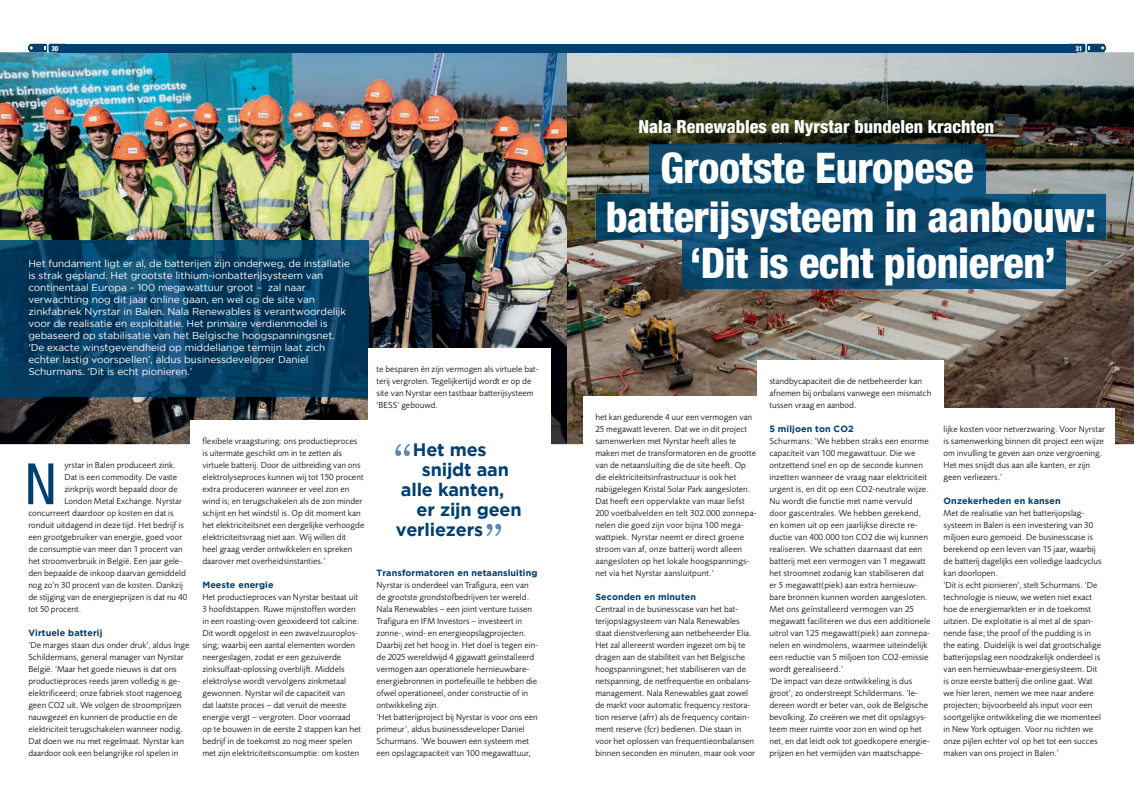
<style>
.page{position:relative;width:1134px;height:794px;background:#fff}
.page>*{position:absolute;margin:0;border:0;box-sizing:border-box;transform-origin:0 0}
.t1{font:condensed 57px "Helvetica Neue LT Std";color:#004071}
.t2{font:50px "Gandhi Serif";color:#6386ae}
.t3{font:800 condensed 42.3px "Helvetica Neue LT Std";letter-spacing:-.01em;color:#fff}
.t4{font:700 18px "Gotham";letter-spacing:-.01em;color:#004071}
.t5{font:800 condensed 18px "Helvetica Neue LT Std";color:#fff}
.t6{font:10px/12px "Gotham";letter-spacing:-.01em;color:#fff}
.t7{font:9px/12px "Foundry Sans";color:#231f20}
.t8{font:700 9px "Gotham";letter-spacing:.01em;color:#004071}
.t9{font:800 condensed 7px "Helvetica Neue LT Std";color:#fff}
</style>
<div class="page">
<img style="left:0;top:52px;width:1134px;height:392px">
<div style="left:583px;top:396px;width:180px;height:218px;background:#fff"></div>
<div style="left:757px;top:360px;width:186px;height:312px;background:#fff"></div>
<div style="left:935px;top:408px;width:179px;height:276px;background:#fff"></div>
<div style="left:1087px;top:44px;width:18px;height:8px;background:#004071;border-radius:2px"></div>
<svg style="left:1101px;top:46px;width:5px;height:3px"></svg>
<div style="left:1067px;top:44px;width:18px;height:8px;background:#004071;border-radius:2px"></div>
<div style="left:567px;top:44px;width:509px;height:8px;background:#004071"></div>
<img style="left:0;top:240px;width:368px;height:156px">
<div style="left:190px;top:420px;width:187px;height:256px;background:#fff"></div>
<div style="left:368px;top:348px;width:183px;height:330px;background:#fff"></div>
<img style="left:649px;top:145px;width:336px;height:49px">
<img style="left:596px;top:194px;width:510px;height:46px">
<img style="left:682px;top:240px;width:384px;height:49px">
<div style="left:29px;top:44px;width:18px;height:8px;background:#004071;border-radius:2px"></div>
<svg style="left:28px;top:46px;width:5px;height:3px"></svg>
<div style="left:49px;top:44px;width:18px;height:8px;background:#004071;border-radius:2px"></div>
<div style="left:58px;top:44px;width:509px;height:8px;background:#004071"></div>
<p class="t9" style="left:51px;top:44px;width:9px">30</p>
<p class="t9" style="left:1075px;top:44px;width:9px">31</p>
<p class="t6" style="left:28px;top:257px;width:323px">Het fundament ligt er al, de batterijen zijn onderweg, de installatie is strak gepland. Het grootste lithium-ionbatterijsysteem van continentaal Europa – 100 megawattuur groot – zal naar verwachting nog dit jaar online gaan, en wel op de site van zinkfabriek Nyrstar in Balen. Nala Renewables is verantwoordelijk voor de realisatie en exploitatie. Het primaire verdienmodel is gebaseerd op stabilisatie van het Belgische hoogspanningsnet. ‘De exacte winstgevendheid op middellange termijn laat zich echter lastig voorspellen’, aldus businessdeveloper Daniel Schurmans. ‘Dit is echt pionieren.’</p>
<p class="t7" style="left:64px;top:459px;width:113px">yrstar in Balen produceert zink.</p>
<p class="t7" style="left:64px;top:471px;width:114px">Dat is een commodity. De vaste</p>
<p class="t7" style="left:64px;top:483px;width:115px">zinkprijs wordt bepaald door de</p>
<p class="t7" style="left:64px;top:495px;width:119px">London Metal Exchange. Nyrstar</p>
<p class="t7" style="left:28px;top:507px;width:147px">concurreert daardoor op kosten en dat is</p>
<p class="t7" style="left:28px;top:519px;width:157px">ronduit uitdagend in deze tijd. Het bedrijf is</p>
<p class="t7" style="left:28px;top:531px;width:155px">een grootgebruiker van energie, goed voor</p>
<p class="t7" style="left:28px;top:543px;width:156px">de consumptie van meer dan 1 procent van</p>
<p class="t7" style="left:28px;top:555px;width:155px">het stroomverbruik in België. Een jaar gele-</p>
<p class="t7" style="left:28px;top:567px;width:159px">den bepaalde de inkoop daarvan gemiddeld</p>
<p class="t7" style="left:28px;top:579px;width:156px">nog zo’n 30 procent van de kosten. Dankzij</p>
<p class="t7" style="left:28px;top:591px;width:160px">de stijging van de energieprijzen is dat nu 40</p>
<p class="t7" style="left:28px;top:603px;width:55px">tot 50 procent.</p>
<p class="t8" style="left:28px;top:628px;width:76px">Virtuele batterij</p>
<p class="t7" style="left:28px;top:639px;width:163px">‘De marges staan dus onder druk’, aldus Inge Schildermans, general manager van Nyrstar België. ‘Maar het goede nieuws is dat ons productieproces reeds jaren volledig is ge&shy;elektrificeerd; onze fabriek stoot nagenoeg geen CO2 uit. We volgen de stroomprijzen nauwgezet en kunnen de productie en de elektriciteit terugschakelen wanneer nodig.<br>Dat doen we nu met regelmaat. Nyrstar kan daardoor ook een belangrijke rol spelen in</p>
<h1 class="t1" style="left:25px;top:451px;width:33px">N</h1>
<p class="t7" style="left:202px;top:435px;width:163px">flexibele vraagsturing: ons productieproces is uitermate geschikt om in te zetten als virtuele batterij. Door de uitbreiding van ons elektrolyseproces kunnen wij tot 150 procent extra produceren wanneer er veel zon en wind is; en terugschakelen als de zon minder schijnt en het windstil is. Op dit moment kan het elektriciteitsnet een dergelijke verhoogde elektriciteitsvraag niet aan. Wij willen dit<br>heel graag verder ontwikkelen en spreken daarover met overheidsinstanties.’</p>
<p class="t8" style="left:202px;top:580px;width:73px">Meeste energie</p>
<p class="t7" style="left:202px;top:591px;width:160px">Het productieproces van Nyrstar bestaat uit 3 hoofdstappen. Ruwe mijnstoffen worden in een roasting-oven geoxideerd tot calcine.<br>Dit wordt opgelost in een zwavelzuuroplos&shy;sing; waarbij een aantal elementen worden neergeslagen, zodat er een gezuiverde zinksulfaat-oplossing overblijft. Middels elektrolyse wordt vervolgens zinkmetaal gewonnen. Nyrstar wil de capaciteit van<br>dat laatste proces – dat veruit de meeste energie vergt – vergroten. Door voorraad op te bouwen in de eerste 2 stappen kan het bedrijf in de toekomst zo nog meer spelen met zijn elektriciteitsconsumptie: om kosten</p>
<p class="t7" style="left:377px;top:363px;width:163px">te besparen én zijn vermogen als virtuele bat&shy;terij vergroten. Tegelijkertijd wordt er op de site van Nyrstar een tastbaar batterijsysteem ‘BESS’ gebouwd.</p>
<h2 class="t2" style="left:392px;top:433px;width:23px">“</h2>
<h3 class="t4" style="left:413px;top:439px;width:75px">Het mes</h3>
<h3 class="t4" style="left:422px;top:459px;width:89px">snijdt aan</h3>
<h3 class="t4" style="left:401px;top:479px;width:105px">alle kanten,</h3>
<h3 class="t4" style="left:417px;top:499px;width:107px">er zijn geen</h3>
<h3 class="t4" style="left:396px;top:519px;width:89px">verliezers</h3>
<h2 class="t2" style="left:483px;top:513px;width:23px">”</h2>
<p class="t8" style="left:377px;top:568px;width:162px">Transformatoren en netaansluiting</p>
<p class="t7" style="left:377px;top:579px;width:163px">Nyrstar is onderdeel van Trafigura, een van de grootste grondstofbedrijven ter wereld.<br>Nala Renewables – een joint venture tussen Trafigura en IFM Investors – investeert in zonne-, wind- en energieopslagprojecten.<br>Daarbij zet het hoog in. Het doel is tegen ein&shy;de 2025 wereldwijd 4 gigawatt geïnstalleerd vermogen aan operationele hernieuwbare&shy;energiebronnen in portefeuille te hebben die ofwel operationeel, onder constructie of in ontwikkeling zijn.<br>‘Het batterijproject bij Nyrstar is voor ons een primeur’, aldus businessdeveloper Daniel Schurmans. ‘We bouwen een systeem met een opslagcapaciteit van 100 megawattuur,</p>
<h3 class="t5" style="left:638px;top:115px;width:357px">Nala Renewables en Nyrstar bundelen krachten</h3>
<h3 class="t3" style="left:660px;top:142px;width:315px">Grootste Europese</h3>
<h3 class="t3" style="left:606px;top:191px;width:492px">batterijsysteem in aanbouw:</h3>
<h3 class="t3" style="left:690px;top:237px;width:367px">‘Dit is echt pionieren’</h3>
<p class="t7" style="left:595px;top:411px;width:163px">het kan gedurende 4 uur een vermogen van 25 megawatt leveren. Dat we in dit project samenwerken met Nyrstar heeft alles te maken met de transformatoren en de grootte van de netaansluiting die de site heeft. Op die elektriciteitsinfrastructuur is ook het nabijgelegen Kristal Solar Park aangesloten.<br>Dat heeft een oppervlakte van maar liefst 200 voetbalvelden en telt 302.000 zonnepa&shy;nelen die goed zijn voor bijna 100 mega&shy;wattpiek. Nyrstar neemt er direct groene stroom van af, onze batterij wordt alleen aangesloten op het lokale hoogspannings&shy;net via het Nyrstar aansluitpunt.’</p>
<p class="t8" style="left:595px;top:592px;width:102px">Seconden en minuten</p>
<p class="t7" style="left:595px;top:603px;width:161px">Centraal in de businesscase van het bat&shy;terijopslagsysteem van Nala Renewables staat dienstverlening aan netbeheerder Elia.<br>Het zal allereerst worden ingezet om bij te dragen aan de stabiliteit van het Belgische hoogspanningsnet; het stabiliseren van de netspanning, de netfrequentie en onbalans&shy;management. Nala Renewables gaat zowel de markt voor automatic frequency restora&shy;tion reserve (afrr) als de frequency contain&shy;ment reserve (fcr) bedienen. Die staan in voor het oplossen van frequentieonbalansen binnen seconden en minuten, maar ook voor</p>
<p class="t7" style="left:769px;top:375px;width:163px">standbycapaciteit die de netbeheerder kan afnemen bij onbalans vanwege een mismatch tussen vraag en aanbod.</p>
<p class="t8" style="left:769px;top:423px;width:86px">5 miljoen ton CO2</p>
<p class="t7" style="left:769px;top:435px;width:162px">Schurmans: ‘We hebben straks een enorme capaciteit van 100 megawattuur. Die we ontzettend snel en op de seconde kunnen inzetten wanneer de vraag naar elektriciteit urgent is, en dit op een CO2-neutrale wijze.<br>Nu wordt die functie met name vervuld door gascentrales. We hebben gerekend, en komen uit op een jaarlijkse directe re&shy;ductie van 400.000 ton CO2 die wij kunnen realiseren. We schatten daarnaast dat een batterij met een vermogen van 1 megawatt het stroomnet zodanig kan stabiliseren dat er 5 megawatt(piek) aan extra hernieuw&shy;bare bronnen kunnen worden aangesloten.<br>Met ons geïnstalleerd vermogen van 25 megawatt faciliteren we dus een additionele uitrol van 125 megawatt(piek) aan zonnepa&shy;nelen en windmolens, waarmee uiteindelijk een reductie van 5 miljoen ton CO2-emissie wordt gerealiseerd.’<br>‘De impact van deze ontwikkeling is dus groot’, zo onderstreept Schildermans. ‘Ie&shy;dereen wordt er beter van, ook de Belgische bevolking. Zo creëren we met dit opslagsys&shy;teem meer ruimte voor zon en wind op het net, en dat leidt ook tot goedkopere energie&shy;prijzen en het vermijden van maatschappe-</p>
<p class="t7" style="left:943px;top:423px;width:163px">lijke kosten voor netverzwaring. Voor Nyrstar is samenwerking binnen dit project een wijze om invulling te geven aan onze vergroening.<br>Het mes snijdt dus aan alle kanten, er zijn geen verliezers.’</p>
<p class="t8" style="left:943px;top:495px;width:119px">Onzekerheden en kansen</p>
<p class="t7" style="left:943px;top:507px;width:160px">Met de realisatie van het batterijopslag&shy;systeem in Balen is een investering van 30 miljoen euro gemoeid. De businesscase is berekend op een leven van 15 jaar, waarbij de batterij dagelijks een volledige laadcyclus kan doorlopen.<br>‘Dit is echt pionieren’, stelt Schurmans. ‘De technologie is nieuw, we weten niet exact hoe de energiemarkten er in de toekomst uitzien. De exploitatie is al met al de span&shy;nende fase; the proof of the pudding is in the eating. Duidelijk is wel dat grootschalige batterijopslag een noodzakelijk onderdeel is van een hernieuwbaar-energiesysteem. Dit is onze eerste batterij die online gaat. Wat we hier leren, nemen we mee naar andere projecten; bijvoorbeeld als input voor een soortgelijke ontwikkeling die we momenteel in New York optuigen. Voor nu richten we onze pijlen echter vol op het tot een succes maken van ons project in Balen.’</p>
</div>
